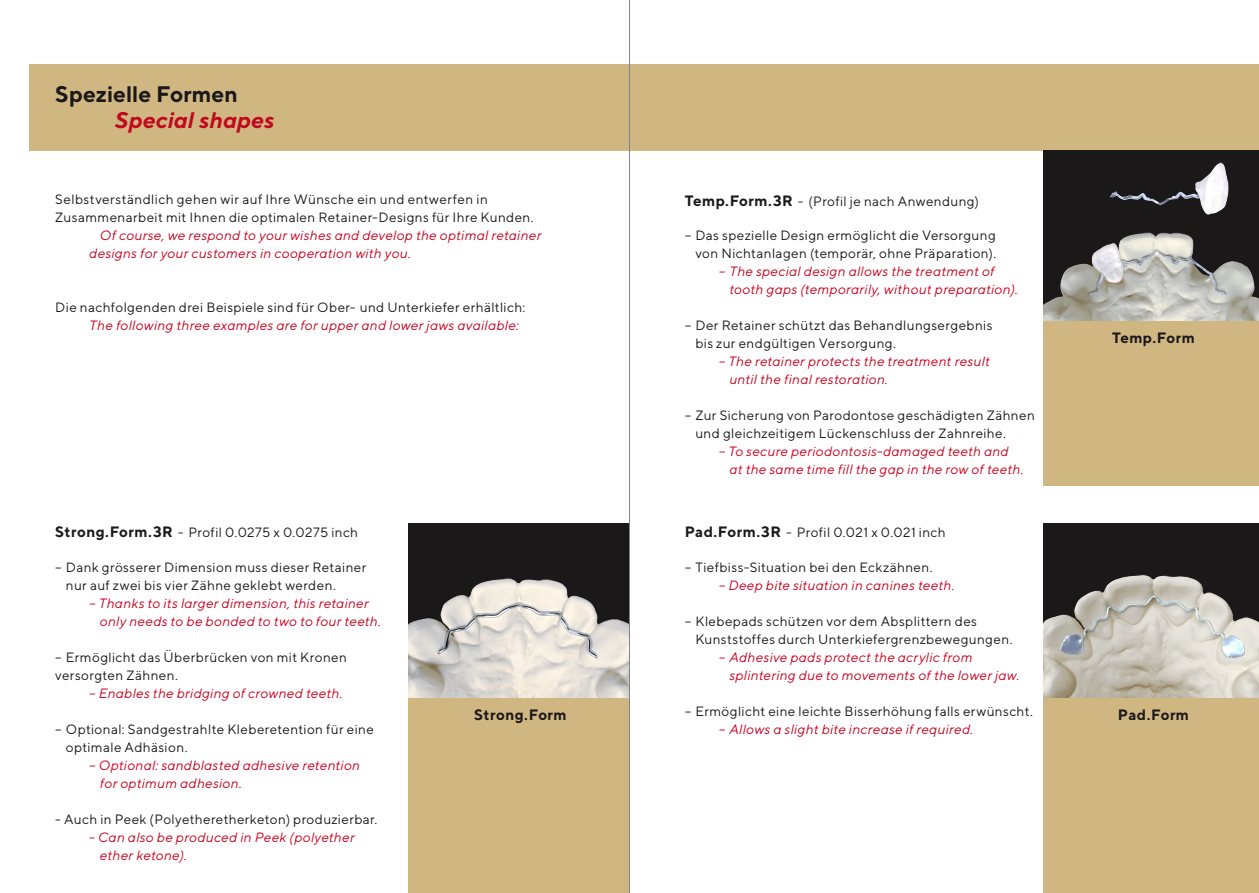
<style>
.page{position:relative;width:1259px;height:893px;background:#fff}
.page>*{position:absolute;margin:0;border:0;box-sizing:border-box;transform-origin:0 0}
.t1{font:700 22.5px "TT Norms";color:#1a1818}
.t2{font:italic 700 22.5px "TT Norms";letter-spacing:.005em;color:#c0081f}
.t3{font:700 15px "TT Norms";letter-spacing:-.005em;color:#1a1818}
.t4{font:13.5px/18px "TT Norms";letter-spacing:.03em;color:#1a1818}
.t5{font:italic 13.5px/18px "TT Norms";letter-spacing:.02em;color:#ca001e}
.s1{font-weight:700;font-size:15px}
</style>
<div class="page">
<div style="left:408px;top:523px;width:221px;height:370px;background:#d0b782"></div>
<div style="left:30px;top:64px;width:1229px;height:86px;background:#d0b782"></div>
<div style="left:1043px;top:150px;width:216px;height:336px;background:#d0b782"></div>
<div style="left:1043px;top:523px;width:216px;height:370px;background:#d0b782"></div>
<img style="left:408px;top:523px;width:221px;height:174px">
<img style="left:1043px;top:150px;width:216px;height:171px">
<img style="left:1043px;top:523px;width:216px;height:174px">
<hr style="left:629px;top:0;width:1px;height:893px;background:#818386">
<h1 class="t1" style="left:55px;top:80px;width:184px">Spezielle Formen</h1>
<h1 class="t2" style="left:115px;top:106px;width:161px">Special shapes</h1>
<p class="t4" style="left:55px;top:190px;width:480px">Selbstverständlich gehen wir auf Ihre Wünsche ein und entwerfen in<br>Zusammenarbeit mit Ihnen die optimalen Retainer-Designs für Ihre Kunden.</p>
<p class="t5" style="left:89px;top:226px;width:453px;text-indent:11px">Of course, we respond to your wishes and develop the optimal retainer designs for your customers in cooperation with you.</p>
<p class="t4" style="left:55px;top:298px;width:471px">Die nachfolgenden drei Beispiele sind für Ober- und Unterkiefer erhältlich:</p>
<p class="t5" style="left:89px;top:316px;width:431px">The following three examples are for upper and lower jaws available:</p>
<p class="t4" style="left:685px;top:192px;width:296px"><span class="s1">Temp.Form.3R</span> - (Profil je nach Anwendung)</p>
<p class="t4" style="left:685px;top:226px;width:313px;text-align:right">– Das spezielle Design ermöglicht die Versorgung von Nichtanlagen (temporär, ohne Präparation).</p>
<p class="t5" style="left:729px;top:262px;width:290px;text-indent:-11px">– The special design allows the treatment of tooth gaps (temporarily, without preparation).</p>
<p class="t4" style="left:695px;top:316px;width:299px;text-indent:-11px">– Der Retainer schützt das Behandlungsergebnis bis zur endgültigen Versorgung.</p>
<p class="t5" style="left:729px;top:352px;width:262px;text-indent:-11px">– The retainer protects the treatment result until the final restoration.</p>
<p class="t4" style="left:695px;top:406px;width:341px;text-indent:-11px">– Zur Sicherung von Parodontose geschädigten Zähnen und gleichzeitigem Lückenschluss der Zahnreihe.</p>
<p class="t5" style="left:729px;top:442px;width:296px;text-indent:-11px">– To secure periodontosis-damaged teeth and at the same time fill the gap in the row of teeth.</p>
<p class="t3" style="left:1112px;top:329px;width:84px">Temp.Form</p>
<p class="t4" style="left:55px;top:523px;width:304px"><span class="s1">Strong.Form.3R</span> - Profil 0.0275 x 0.0275 inch</p>
<p class="t4" style="left:66px;top:558px;width:302px;text-indent:-11px">– Dank grösserer Dimension muss dieser Retainer nur auf zwei bis vier Zähne geklebt werden.</p>
<p class="t5" style="left:100px;top:594px;width:283px;text-indent:-11px">– Thanks to its larger dimension, this retainer only needs to be bonded to two to four teeth.</p>
<p class="t4" style="left:55px;top:648px;width:293px">– Ermöglicht das Überbrücken von mit Kronen versorgten Zähnen.</p>
<p class="t5" style="left:89px;top:684px;width:255px">– Enables the bridging of crowned teeth.</p>
<p class="t4" style="left:66px;top:720px;width:309px;text-indent:-11px">– Optional: Sandgestrahlte Kleberetention für eine optimale Adhäsion.</p>
<p class="t5" style="left:100px;top:756px;width:262px;text-indent:-11px">– Optional: sandblasted adhesive retention for optimum adhesion.</p>
<p class="t4" style="left:55px;top:810px;width:324px">- Auch in Peek (Polyetheretherketon) produzierbar.</p>
<p class="t5" style="left:100px;top:828px;width:256px;text-indent:-11px">- Can also be produced in Peek (polyether ether ketone).</p>
<p class="t4" style="left:685px;top:523px;width:262px"><span class="s1">Pad.Form.3R</span> - Profil 0.021 x 0.021 inch</p>
<p class="t4" style="left:685px;top:558px;width:249px">– Tiefbiss-Situation bei den Eckzähnen.</p>
<p class="t5" style="left:719px;top:576px;width:237px">– Deep bite situation in canines teeth.</p>
<p class="t4" style="left:695px;top:612px;width:319px;text-indent:-11px">– Klebepads schützen vor dem Absplittern des<br>Kunststoffes durch Unterkiefergrenzbewegungen.</p>
<p class="t5" style="left:729px;top:648px;width:292px;text-indent:-11px">– Adhesive pads protect the acrylic from splintering due to movements of the lower jaw.</p>
<p class="t4" style="left:685px;top:702px;width:350px">– Ermöglicht eine leichte Bisserhöhung falls erwünscht.</p>
<p class="t5" style="left:719px;top:720px;width:256px">– Allows a slight bite increase if required.</p>
<p class="t3" style="left:474px;top:706px;width:94px">Strong.Form</p>
<p class="t3" style="left:1118px;top:706px;width:73px">Pad.Form</p>
</div>
